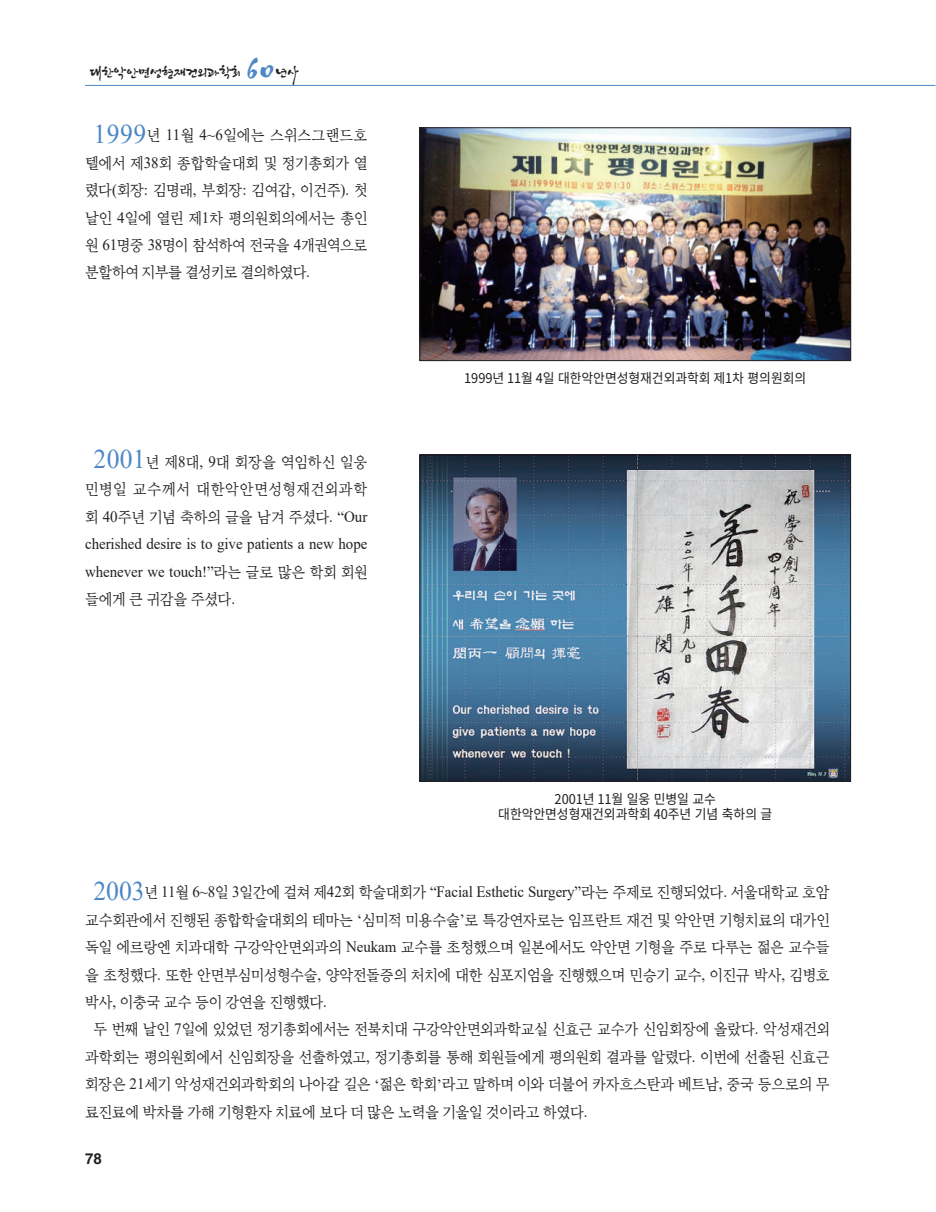
<style>
.page{position:relative;width:936px;height:1212px;background:#fff}
.page>*{position:absolute;margin:0;border:0;box-sizing:border-box;transform-origin:0 0}
.t1{font:22.5px "Happy Goheung M";color:#231f20}
.t2{font:15.75px/27.6px "Bareun Batang Pro 1";letter-spacing:-.005em;color:#231f20;text-align:justify;scale:.95 1}
.t3{font:15.75px/27.5px "Times New Roman";letter-spacing:-.005em;color:#231f20;scale:.95 1}
.t4{font:15.75px/27.6px "Bareun Batang Pro 1";letter-spacing:.055em;color:#231f20;text-align:center;scale:.95 1}
.t5{font:700 15px "Helvetica";color:#231f20}
.t6{font:13.5px/15.6px "Noto Sans CJ Kkr";letter-spacing:-.005em;color:#231f20;text-align:center;scale:.95 1}
.s1{font-size:45px;color:#4d87c6}
.s2{font-family:"Times New Roman";font-size:27px;color:#4d87c6}
.s3{font-family:"Times New Roman"}
.s4{font-family:"Bareun Batang Pro 1"}
</style>
<div class="page">
<hr style="left:85px;top:85px;width:850px;height:1px;background:#4d87c6">
<img style="left:421px;top:130px;width:427px;height:229px">
<div style="left:419px;top:128px;width:431px;height:233px;border:1px solid #231f20"></div>
<img style="left:422px;top:456px;width:426px;height:323px">
<div style="left:420px;top:454px;width:430px;height:327px;border:1px solid #231f20"></div>
<h1 class="t1" style="left:89px;top:61px;width:211px">대한악안면성형재건외과학회 <span class="s1">60</span>년사</h1>
<p class="t2" style="left:85px;top:121px;width:298px;text-indent:8px"><span class="s2">1999</span>년 <span class="s3">11</span>월 <span class="s3">4~6</span>일에는 스위스그랜드호 텔에서 제<span class="s3">38</span>회 종합학술대회 및 정기총회가 열 렸다<span class="s3">(</span>회장<span class="s3">:</span> 김명래<span class="s3">,</span> 부회장<span class="s3">:</span> 김여갑<span class="s3">,</span> 이건주<span class="s3">).</span> 첫 날인 <span class="s3">4</span>일에 열린 제<span class="s3">1</span>차 평의원회의에서는 총인 원 <span class="s3">61</span>명중 <span class="s3">38</span>명이 참석하여 전국을 <span class="s3">4</span>개권역으로 분할하여 지부를 결성키로 결의하였다<span class="s3">.</span></p>
<p class="t4" style="left:85px;top:448px;width:298px"><span class="s2">2001</span>년 제<span class="s3">8</span>대<span class="s3">, 9</span>대 회장을 역임하신 일웅 민병일 교수께서 대한악안면성형재건외과학 회 <span class="s3">40</span>주년 기념 축하의 글을 남겨 주셨다<span class="s3">. “Our</span></p>
<p class="t3" style="left:85px;top:530px;width:299px">cherished desire is to give patients a new hope whenever we touch!”<span class="s4">라는 글로 많은 학회 회원</span></p>
<p class="t2" style="left:85px;top:586px;width:159px">들에게 큰 귀감을 주셨다<span class="s3">.</span></p>
<p class="t6" style="left:464px;top:371px;width:361px">1999년 11월 4일 대한악안면성형재건외과학회 제1차 평의원회의</p>
<p class="t6" style="left:498px;top:791px;width:290px">2001년 11월 일웅 민병일 교수 대한악안면성형재건외과학회 40주년 기념 축하의 글</p>
<p class="t2" style="left:94px;top:878px;width:776px"><span class="s2">2003</span>년 <span class="s3">11</span>월 <span class="s3">6~8</span>일 <span class="s3">3</span>일간에 걸쳐 제<span class="s3">42</span>회 학술대회가 <span class="s3">“Facial Esthetic Surgery”</span>라는 주제로 진행되었다<span class="s3">.</span> 서울대학교 호암</p>
<p class="t2" style="left:85px;top:906px;width:785px">교수회관에서 진행된 종합학술대회의 테마는 <span class="s3">‘</span>심미적 미용수술<span class="s3">’</span>로 특강연자로는 임프란트 재건 및 악안면 기형치료의 대가인</p>
<p class="t2" style="left:85px;top:933px;width:785px">독일 에르랑엔 치과대학 구강악안면외과의 <span class="s3">Neukam</span> 교수를 초청했으며 일본에서도 악안면 기형을 주로 다루는 젊은 교수들</p>
<p class="t2" style="left:85px;top:961px;width:785px">을 초청했다<span class="s3">.</span> 또한 안면부심미성형수술<span class="s3">,</span> 양악전돌증의 처치에 대한 심포지엄을 진행했으며 민승기 교수<span class="s3">,</span> 이진규 박사<span class="s3">,</span> 김병호</p>
<p class="t2" style="left:85px;top:988px;width:256px">박사<span class="s3">,</span> 이충국 교수 등이 강연을 진행했다<span class="s3">.</span></p>
<p class="t2" style="left:94px;top:1016px;width:776px">두 번째 날인 <span class="s3">7</span>일에 있었던 정기총회에서는 전북치대 구강악안면외과학교실 신효근 교수가 신임회장에 올랐다<span class="s3">.</span> 악성재건외</p>
<p class="t2" style="left:85px;top:1043px;width:785px">과학회는 평의원회에서 신임회장을 선출하였고<span class="s3">,</span> 정기총회를 통해 회원들에게 평의원회 결과를 알렸다<span class="s3">.</span> 이번에 선출된 신효근</p>
<p class="t2" style="left:85px;top:1071px;width:785px">회장은 <span class="s3">21</span>세기 악성재건외과학회의 나아갈 길은 <span class="s3">‘</span>젊은 학회<span class="s3">’</span>라고 말하며 이와 더불어 카자흐스탄과 베트남<span class="s3">,</span> 중국 등으로의 무</p>
<p class="t2" style="left:85px;top:1098px;width:530px">료진료에 박차를 가해 기형환자 치료에 보다 더 많은 노력을 기울일 것이라고 하였다<span class="s3">.</span></p>
<p class="t5" style="left:85px;top:1150px;width:18px">78</p>
</div>
